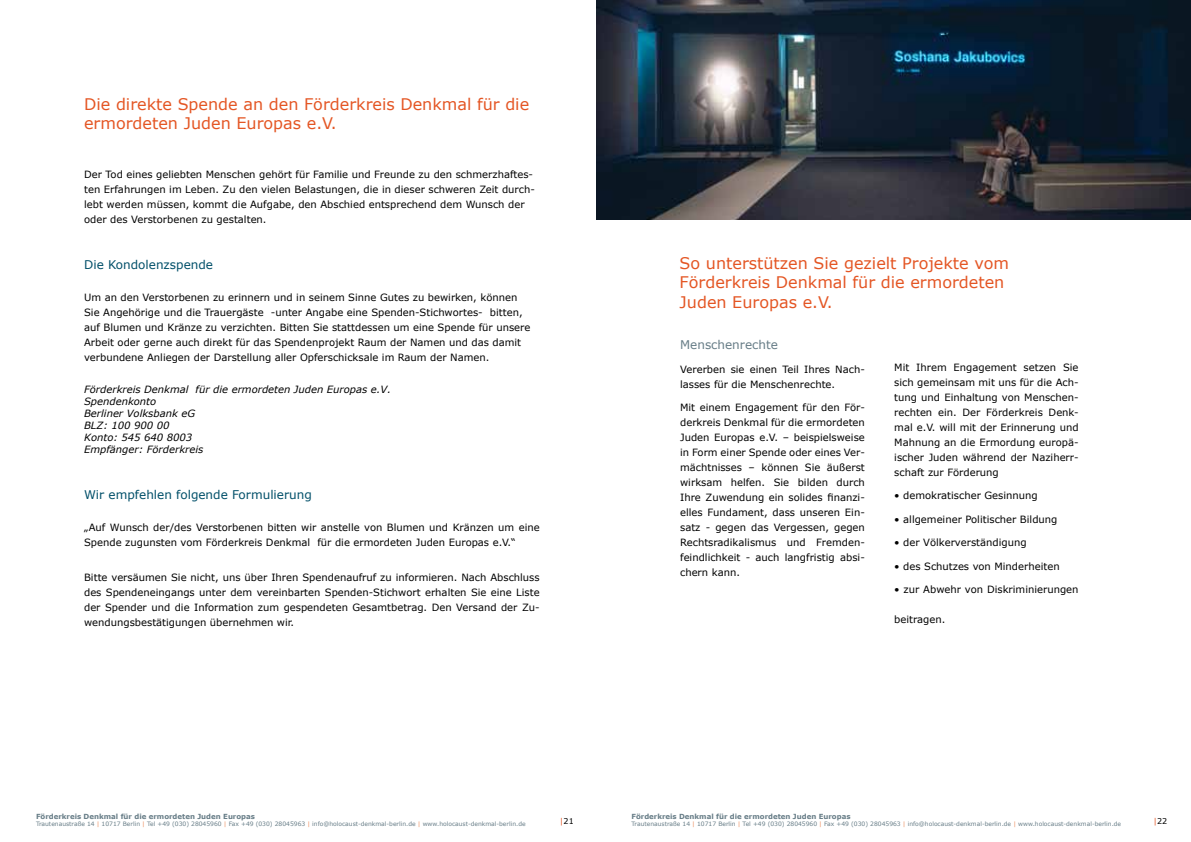
<style>
.page{position:relative;width:1191px;height:842px;background:#fff}
.page>*{position:absolute;margin:0;border:0;box-sizing:border-box;transform-origin:0 0}
.t1{font:16px/19.2px "Verdana";color:#e45624}
.t2{font:12px "Verdana";color:#004f69}
.t3{font:12px "Verdana";color:#677d87}
.t4{font:10px/15px "Verdana";color:#000}
.t5{font:italic 10px/12px "Verdana";color:#000}
.t6{font:8px "Verdana";color:#000}
.t7{font:700 7px "Verdana";color:#677d87}
.t8{font:6px "Verdana";color:#677d87}
.s1{color:#ed8d5c}
.s2{color:#e45624}
</style>
<div class="page">
<img style="left:596px;top:0;width:595px;height:219px">
<h1 class="t1" style="left:84px;top:94px;width:446px">Die direkte Spende an den Förderkreis Denkmal für die ermordeten Juden Europas e.V.</h1>
<p class="t4" style="left:84px;top:166px;width:452px">Der Tod eines geliebten Menschen gehört für Familie und Freunde zu den schmerzhaftes&shy;ten Erfahrungen im Leben. Zu den vielen Belastungen, die in dieser schweren Zeit durch&shy;lebt werden müssen, kommt die Aufgabe, den Abschied entsprechend dem Wunsch der oder des Verstorbenen zu gestalten.</p>
<p class="t2" style="left:84px;top:257px;width:130px">Die Kondolenzspende</p>
<p class="t4" style="left:84px;top:290px;width:448px">Um an den Verstorbenen zu erinnern und in seinem Sinne Gutes zu bewirken, können Sie Angehörige und die Trauergäste -unter Angabe eine Spenden-Stichwortes- bitten, auf Blumen und Kränze zu verzichten. Bitten Sie stattdessen um eine Spende für unsere Arbeit oder gerne auch direkt für das Spendenprojekt Raum der Namen und das damit verbundene Anliegen der Darstellung aller Opferschicksale im Raum der Namen.</p>
<p class="t5" style="left:84px;top:383px;width:308px">Förderkreis Denkmal für die ermordeten Juden Europas e.V.<br>Spendenkonto<br>Berliner Volksbank eG<br>BLZ: 100 900 00<br>Konto: 545 640 8003<br>Empfänger: Förderkreis</p>
<p class="t2" style="left:84px;top:487px;width:229px">Wir empfehlen folgende Formulierung</p>
<p class="t4" style="left:84px;top:520px;width:457px">„Auf Wunsch der/des Verstorbenen bitten wir anstelle von Blumen und Kränzen um eine<br>Spende zugunsten vom Förderkreis Denkmal für die ermordeten Juden Europas e.V.“</p>
<p class="t4" style="left:84px;top:569px;width:457px;text-align:justify">Bitte versäumen Sie nicht, uns über Ihren Spendenaufruf zu informieren. Nach Abschluss des Spendeneingangs unter dem vereinbarten Spenden-Stichwort erhalten Sie eine Liste der Spender und die Information zum gespendeten Gesamtbetrag. Den Versand der Zu&shy;wendungsbestätigungen übernehmen wir.</p>
<h1 class="t1" style="left:679px;top:253px;width:331px">So unterstützen Sie gezielt Projekte vom<br>Förderkreis Denkmal für die ermordeten<br>Juden Europas e.V.</h1>
<p class="t3" style="left:680px;top:337px;width:99px">Menschenrechte</p>
<p class="t4" style="left:680px;top:361px;width:186px">Vererben sie einen Teil Ihres Nach&shy;lasses für die Menschenrechte.</p>
<p class="t4" style="left:680px;top:400px;width:186px;text-align:justify">Mit einem Engagement für den För&shy;derkreis Denkmal für die ermordeten Juden Europas e.V. – beispielsweise in Form einer Spende oder eines Ver&shy;mächtnisses – können Sie äußerst wirksam helfen. Sie bilden durch Ihre Zuwendung ein solides finanzi&shy;elles Fundament, dass unseren Ein&shy;satz - gegen das Vergessen, gegen Rechtsradikalismus und Fremden&shy;feindlichkeit - auch langfristig absi&shy;chern kann.</p>
<p class="t4" style="left:894px;top:359px;width:186px;text-align:justify">Mit Ihrem Engagement setzen Sie sich gemeinsam mit uns für die Ach&shy;tung und Einhaltung von Menschen&shy;rechten ein. Der Förderkreis Denk&shy;mal e.V. will mit der Erinnerung und Mahnung an die Ermordung europä&shy;ischer Juden während der Naziherr&shy;schaft zur Förderung</p>
<p class="t4" style="left:894px;top:488px;width:145px">• demokratischer Gesinnung</p>
<p class="t4" style="left:894px;top:511px;width:165px">• allgemeiner Politischer Bildung</p>
<p class="t4" style="left:894px;top:535px;width:134px">• der Völkerverständigung</p>
<p class="t4" style="left:894px;top:558px;width:167px">• des Schutzes von Minderheiten</p>
<p class="t4" style="left:894px;top:582px;width:186px">• zur Abwehr von Diskriminierungen</p>
<p class="t4" style="left:894px;top:612px;width:53px">beitragen.</p>
<p class="t7" style="left:36px;top:812px;width:220px">Förderkreis Denkmal für die ermordeten Juden Europas</p>
<p class="t8" style="left:36px;top:820px;width:491px">Trautenaustraße 14 <span class="s1">|</span> 10717 Berlin <span class="s1">|</span> Tel +49 (030) 28045960 <span class="s1">|</span> Fax +49 (030) 28045963 <span class="s1">|</span> info@holocaust-denkmal-berlin.de <span class="s1">|</span> www.holocaust-denkmal-berlin.de</p>
<p class="t7" style="left:631px;top:812px;width:220px">Förderkreis Denkmal für die ermordeten Juden Europas</p>
<p class="t8" style="left:631px;top:820px;width:491px">Trautenaustraße 14 <span class="s1">|</span> 10717 Berlin <span class="s1">|</span> Tel +49 (030) 28045960 <span class="s1">|</span> Fax +49 (030) 28045963 <span class="s1">|</span> info@holocaust-denkmal-berlin.de <span class="s1">|</span> www.holocaust-denkmal-berlin.de</p>
<p class="t6" style="left:560px;top:816px;width:15px"><span class="s2">|</span>21</p>
<p class="t6" style="left:1153px;top:816px;width:15px"><span class="s2">|</span>22</p>
</div>
